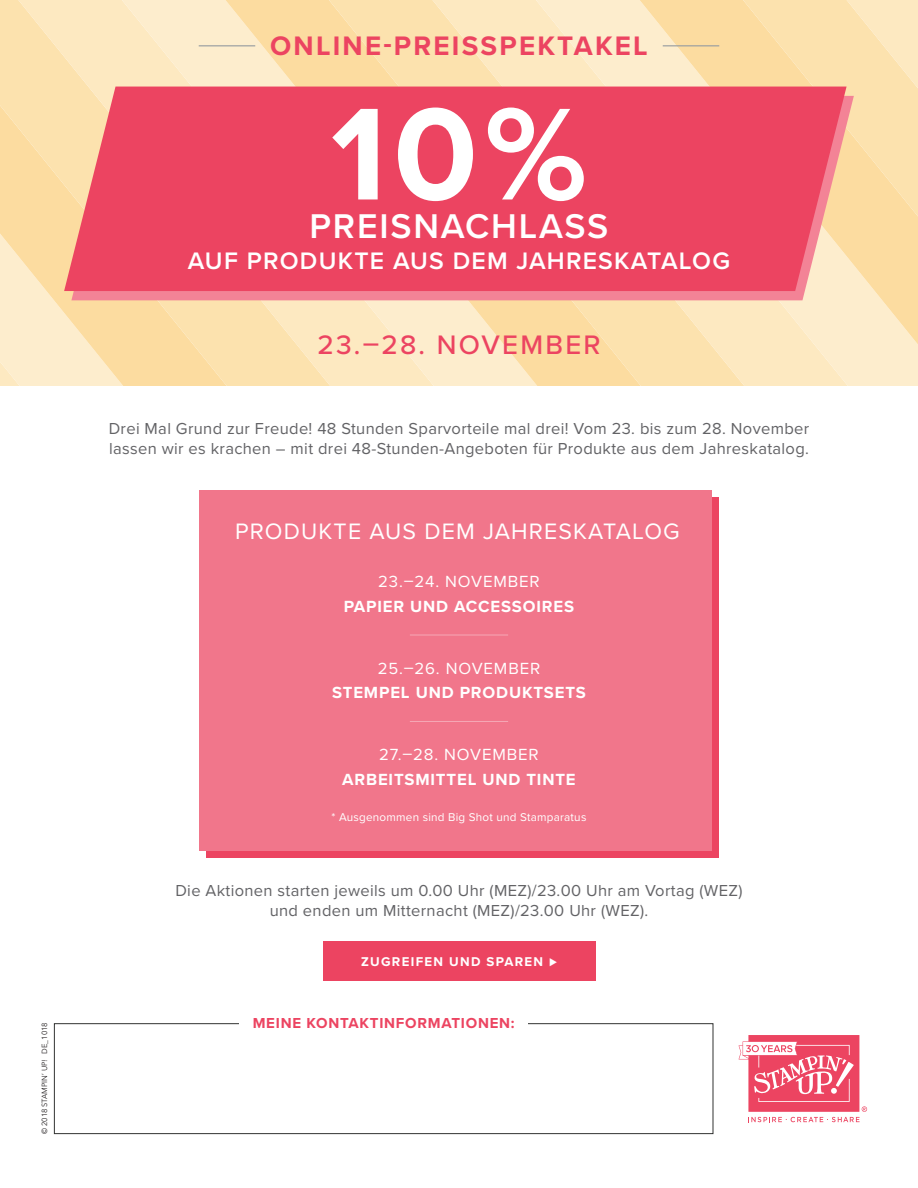
<style>
.page{position:relative;width:918px;height:1188px;background:#fff}
.page>*{position:absolute;margin:0;border:0;box-sizing:border-box;transform-origin:0 0}
.t1{font:700 135.75px "Proxima Nova";color:#fff}
.t2{font:600 35.55px "Proxima Nova";letter-spacing:.05em;color:#fff}
.t3{font:700 27.75px "Proxima Nova";letter-spacing:.08em;color:#ec4461}
.t4{font:500 27.75px "Proxima Nova";letter-spacing:.08em;color:#ec4461}
.t5{font:600 24.75px "Proxima Nova";letter-spacing:.05em;color:#fff}
.t6{font:23.1px "Proxima Nova";letter-spacing:.05em;color:#fff}
.t7{font:700 16.65px "Proxima Nova";letter-spacing:.05em;color:#fff}
.t8{font:16.65px "Proxima Nova";letter-spacing:.05em;color:#fff}
.t9{font:16.5px/19.8px "Proxima Nova";letter-spacing:.02em;color:#636366}
.t10{font:700 15px "Proxima Nova A";letter-spacing:.05em;color:#ec4461}
.t11{font:700 13.2px "Proxima Nova";letter-spacing:.1em;color:#fff}
.t12{font:11.7px "Proxima Nova";letter-spacing:.02em;color:#fff}
.t13{font:7.5px "Avenir Next LT Pro";color:#231f20}
</style>
<div class="page">
<svg style="left:0;top:0;width:44px;height:386px;background:#fce3b3"></svg>
<svg style="left:44px;top:0;width:63px;height:386px;background:#fce4b7"></svg>
<svg style="left:170px;top:0;width:62px;height:386px;background:#fce5ba"></svg>
<svg style="left:232px;top:0;width:63px;height:386px;background:#fce2b2"></svg>
<svg style="left:295px;top:0;width:62px;height:386px;background:#fce1af"></svg>
<svg style="left:357px;top:0;width:63px;height:386px;background:#fce4b8"></svg>
<svg style="left:420px;top:0;width:63px;height:386px;background:#fce7bf"></svg>
<svg style="left:483px;top:0;width:435px;height:386px;background:#fce4b7"></svg>
<svg style="left:545px;top:0;width:373px;height:375px;background:#fce3b4"></svg>
<svg style="left:71px;top:96px;width:783px;height:204px;background:#f4969b"></svg>
<div style="left:64px;top:87px;width:783px;height:204px;background:#ec4461"></div>
<hr style="left:199px;top:45px;width:56px;height:1px;background:#979ca0">
<hr style="left:663px;top:45px;width:56px;height:1px;background:#979ca0">
<svg style="left:739px;top:1035px;width:128px;height:87px"></svg>
<div style="left:54px;top:1023px;width:659px;height:111px;border:1px solid #323332"></div>
<div style="left:239px;top:1016px;width:289px;height:12px;background:#fff"></div>
<div style="left:323px;top:941px;width:272px;height:40px;background:#ec4461"></div>
<div style="left:206px;top:497px;width:513px;height:361px;background:#ec4461"></div>
<div style="left:199px;top:490px;width:513px;height:361px;background:#f1768b"></div>
<hr style="left:410px;top:635px;width:98px;height:1px;background:#f6a8b6">
<hr style="left:410px;top:721px;width:98px;height:1px;background:#f6a8b6">
<p class="t3" style="left:270px;top:25px;width:379px">ONLINE-PREISSPEKTAKEL</p>
<p class="t1" style="left:331px;top:53px;width:258px">10%</p>
<p class="t2" style="left:310px;top:199px;width:300px">PREISNACHLASS</p>
<p class="t5" style="left:188px;top:242px;width:544px">AUF PRODUKTE AUS DEM JAHRESKATALOG</p>
<p class="t4" style="left:317px;top:324px;width:285px">23.–28. NOVEMBER</p>
<p class="t9" style="left:109px;top:418px;width:702px">Drei Mal Grund zur Freude! 48 Stunden Sparvorteile mal drei! Vom 23. bis zum 28. November lassen wir es krachen – mit drei 48-Stunden-Angeboten für Produkte aus dem Jahreskatalog.</p>
<p class="t6" style="left:235px;top:514px;width:446px">PRODUKTE AUS DEM JAHRESKATALOG</p>
<p class="t8" style="left:378px;top:569px;width:163px">23.–24. NOVEMBER</p>
<p class="t7" style="left:344px;top:594px;width:232px">PAPIER UND ACCESSOIRES</p>
<p class="t8" style="left:378px;top:656px;width:164px">25.–26. NOVEMBER</p>
<p class="t7" style="left:332px;top:680px;width:255px">STEMPEL UND PRODUKTSETS</p>
<p class="t8" style="left:379px;top:742px;width:161px">27.–28. NOVEMBER</p>
<p class="t7" style="left:342px;top:767px;width:235px">ARBEITSMITTEL UND TINTE</p>
<p class="t12" style="left:332px;top:809px;width:256px">* Ausgenommen sind Big Shot und Stamparatus</p>
<p class="t9" style="left:175px;top:880px;width:569px">Die Aktionen starten jeweils um 0.00 Uhr (MEZ)/23.00 Uhr am Vortag (WEZ)</p>
<p class="t9" style="left:270px;top:900px;width:380px">und enden um Mitternacht (MEZ)/23.00 Uhr (WEZ).</p>
<p class="t11" style="left:361px;top:952px;width:197px">ZUGREIFEN UND SPAREN ⊲</p>
<p class="t13" style="left:40px;top:1134px;width:113px;rotate:-90deg">© 2018 STAMPIN’ UP! DE_1018</p>
<p class="t10" style="left:253px;top:1012px;width:263px">MEINE KONTAKTINFORMATIONEN:</p>
</div>
